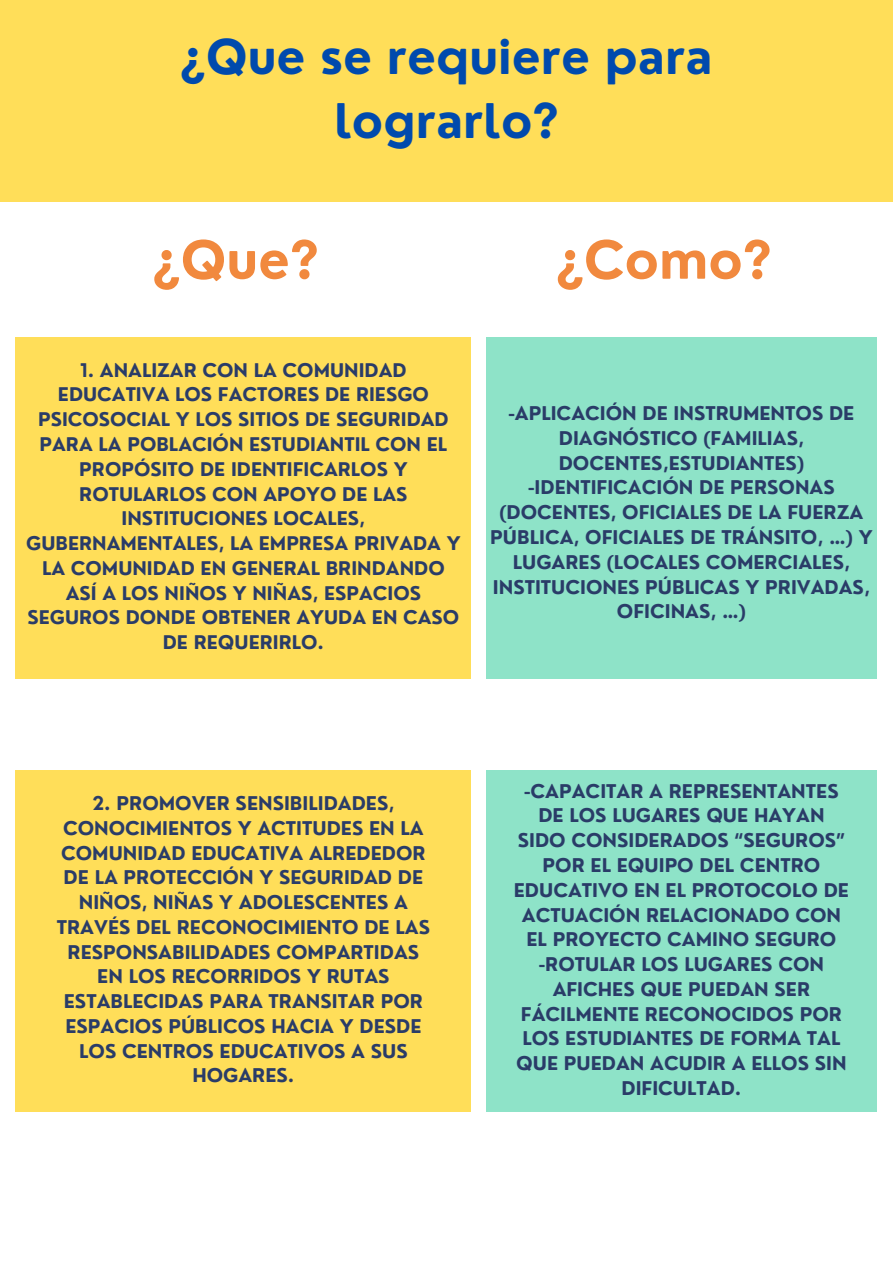
<style>
.page{position:relative;width:893px;height:1264px;background:#fff}
.page>*{position:absolute;margin:0;border:0;box-sizing:border-box;transform-origin:0 0}
.t1{font:700 51px "Nourd";color:#f1893e}
.t2{font:700 46.5px/64.2px "Nourd";color:#004aad;text-align:center}
.t3{font:700 18.45px/24.8px "Nourd";color:#2a3c68;text-align:center}
.t4{font:700 18.3px/24.8px "Nourd";color:#2a3c68;text-align:center}
</style>
<div class="page">
<div style="left:0;top:0;width:892px;height:201px;background:#ffde59"></div>
<div style="left:16px;top:337px;width:455px;height:341px;background:#ffde59"></div>
<div style="left:486px;top:337px;width:390px;height:341px;background:#8ee3c8"></div>
<div style="left:16px;top:769px;width:455px;height:342px;background:#ffde59"></div>
<div style="left:486px;top:769px;width:390px;height:342px;background:#8ee3c8"></div>
<p class="t2" style="left:181px;top:24px;width:533px">¿Que se requiere para lograrlo?</p>
<p class="t1" style="left:153px;top:228px;width:167px">¿Que?</p>
<p class="t1" style="left:556px;top:228px;width:216px">¿Como?</p>
<p class="t4" style="left:26px;top:357px;width:436px">1. ANALIZAR CON LA COMUNIDAD<br>EDUCATIVA LOS FACTORES DE RIESGO<br>PSICOSOCIAL Y LOS SITIOS DE SEGURIDAD<br>PARA LA POBLACIÓN ESTUDIANTIL CON EL<br>PROPÓSITO DE IDENTIFICARLOS Y<br>ROTULARLOS CON APOYO DE LAS<br>INSTITUCIONES LOCALES,<br>GUBERNAMENTALES, LA EMPRESA PRIVADA Y<br>LA COMUNIDAD EN GENERAL BRINDANDO<br>ASÍ A LOS NIÑOS Y NIÑAS, ESPACIOS<br>SEGUROS DONDE OBTENER AYUDA EN CASO<br>DE REQUERIRLO.</p>
<p class="t3" style="left:508px;top:401px;width:347px">-APLICACIÓN DE INSTRUMENTOS DE<br>DIAGNÓSTICO (FAMILIAS,<br>DOCENTES,ESTUDIANTES)</p>
<p class="t3" style="left:490px;top:475px;width:384px">-IDENTIFICACIÓN DE PERSONAS (DOCENTES, OFICIALES DE LA FUERZA<br>PÚBLICA, OFICIALES DE TRÁNSITO, …) Y<br>LUGARES (LOCALES COMERCIALES,<br>INSTITUCIONES PÚBLICAS Y PRIVADAS,<br>OFICINAS, …)</p>
<p class="t3" style="left:57px;top:790px;width:374px">2. PROMOVER SENSIBILIDADES,<br>CONOCIMIENTOS Y ACTITUDES EN LA<br>COMUNIDAD EDUCATIVA ALREDEDOR<br>DE LA PROTECCIÓN Y SEGURIDAD DE<br>NIÑOS, NIÑAS Y ADOLESCENTES A<br>TRAVÉS DEL RECONOCIMIENTO DE LAS<br>RESPONSABILIDADES COMPARTIDAS<br>EN LOS RECORRIDOS Y RUTAS<br>ESTABLECIDAS PARA TRANSITAR POR<br>ESPACIOS PÚBLICOS HACIA Y DESDE<br>LOS CENTROS EDUCATIVOS A SUS<br>HOGARES.</p>
<p class="t3" style="left:514px;top:778px;width:336px">-CAPACITAR A REPRESENTANTES<br>DE LOS LUGARES QUE HAYAN<br>SIDO CONSIDERADOS “SEGUROS”<br>POR EL EQUIPO DEL CENTRO<br>EDUCATIVO EN EL PROTOCOLO DE<br>ACTUACIÓN RELACIONADO CON<br>EL PROYECTO CAMINO SEGURO</p>
<p class="t3" style="left:516px;top:951px;width:332px">-ROTULAR LOS LUGARES CON<br>AFICHES QUE PUEDAN SER<br>FÁCILMENTE RECONOCIDOS POR<br>LOS ESTUDIANTES DE FORMA TAL<br>QUE PUEDAN ACUDIR A ELLOS SIN<br>DIFICULTAD.</p>
</div>
